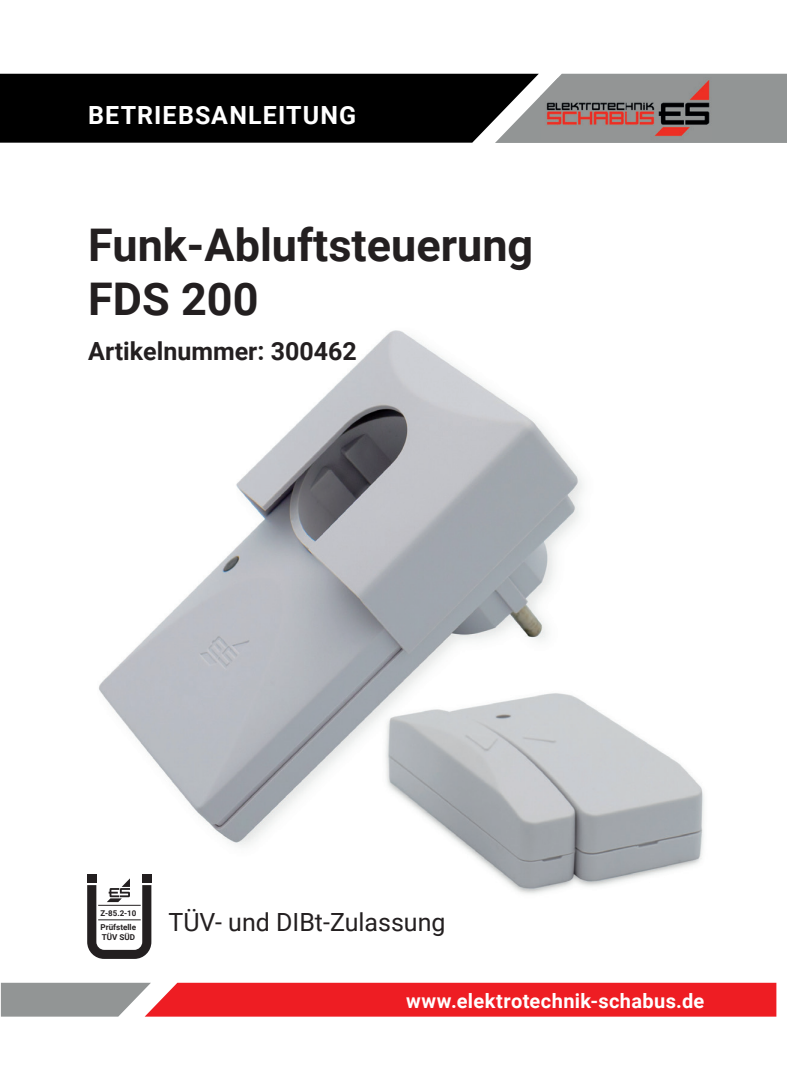
<style>
.page{position:relative;width:787px;height:1092px;background:#fff}
.page>*{position:absolute;margin:0;border:0;box-sizing:border-box;transform-origin:0 0}
.t1{font:700 45px/54px "Roboto";color:#231f20}
.t2{font:25px "Roboto";color:#231f20}
.t3{font:700 25px "Roboto";color:#231f20}
.t4{font:700 25px "Roboto";letter-spacing:.045em;color:#fff}
.t5{font:700 20px "Roboto";letter-spacing:.02em;color:#fff}
.t6{font:700 8px/14px "Roboto";color:#231f20}
</style>
<div class="page">
<svg style="left:1px;top:982px;width:775px;height:34px;background:#df3d42"></svg>
<div style="left:539px;top:74px;width:248px;height:69px;background:#929595"></div>
<svg style="left:0;top:74px;width:539px;height:69px;background:#0e0e0e"></svg>
<img style="left:540px;top:78px;width:171px;height:62px">
<img style="left:96px;top:330px;width:608px;height:613px">
<div style="left:87px;top:873px;width:9px;height:9px;background:#231f20"></div>
<div style="left:142px;top:873px;width:9px;height:9px;background:#231f20"></div>
<svg style="left:87px;top:878px;width:64px;height:80px"></svg>
<hr style="left:98px;top:904px;width:43px;height:1px;background:#231f20">
<hr style="left:98px;top:919px;width:43px;height:1px;background:#231f20">
<p class="t4" style="left:88px;top:97px;width:269px">BETRIEBSANLEITUNG</p>
<h1 class="t1" style="left:88px;top:216px;width:446px">Funk-Abluftsteuerung<br>FDS 200</h1>
<p class="t3" style="left:88px;top:334px;width:270px">Artikelnummer: 300462</p>
<p class="t6" style="left:100px;top:905px;width:37px">Z-85.2-10<br>Prüfstelle</p>
<p class="t6" style="left:102px;top:929px;width:35px">TÜV SÜD</p>
<p class="t2" style="left:168px;top:904px;width:278px">TÜV- und DIBt-Zulassung</p>
<p class="t5" style="left:406px;top:986px;width:300px">www.elektrotechnik-schabus.de</p>
</div>
